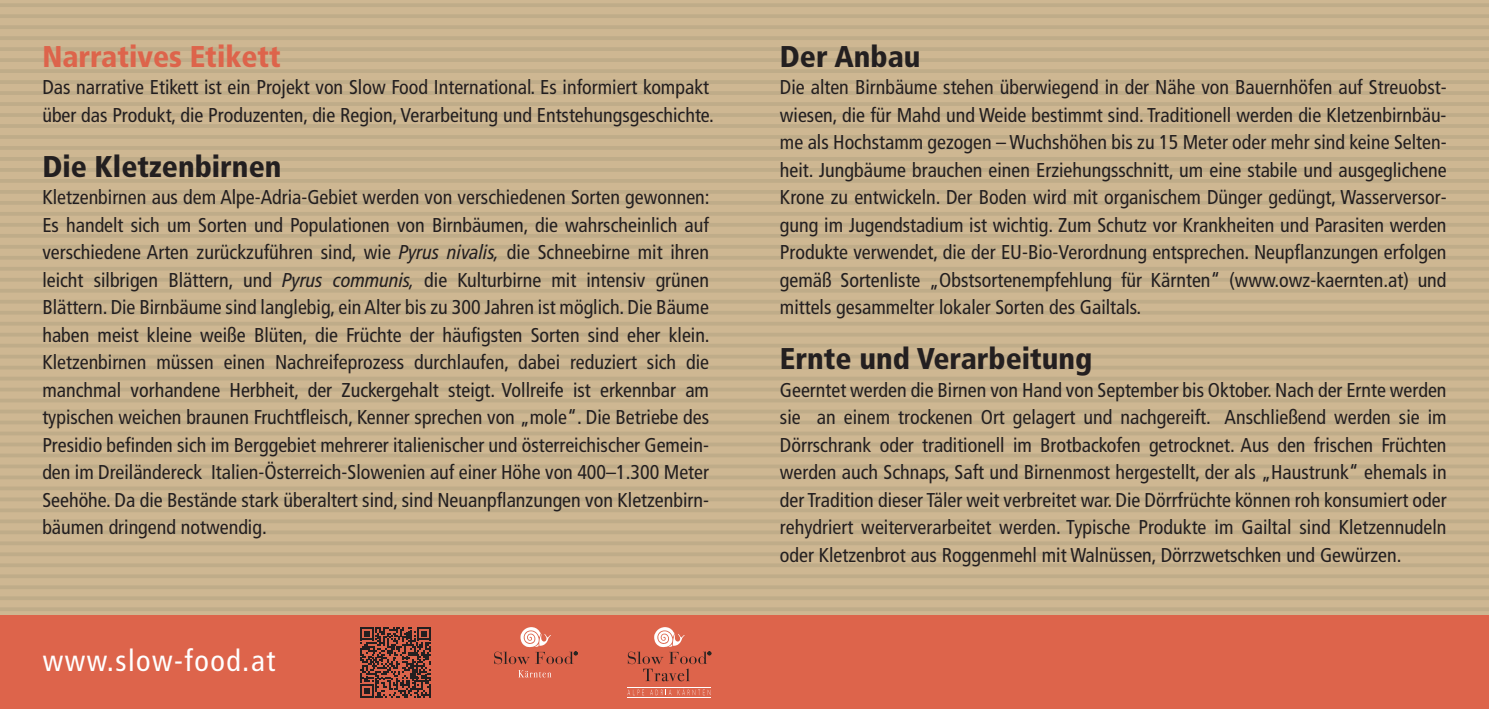
<style>
.page{position:relative;width:1489px;height:709px;background:#fff}
.page>*{position:absolute;margin:0;border:0;box-sizing:border-box;transform-origin:0 0}
.t1{font:900 condensed 30px "Frutiger LT Pro";color:#231f20}
.t2{font:900 condensed 30px "Frutiger LT Pro";color:#dd644b}
.t3{font:condensed 30px "Frutiger LT Pro";letter-spacing:.05em;color:#fff}
.t4{font:condensed 20px/27.5px "Frutiger LT Pro";color:#231f20;text-align:justify}
.s1{font-style:italic}
</style>
<div class="page">
<div style="left:0;top:0;width:1488px;height:709px;background:#ceb792"></div>
<hr style="left:0;top:3px;width:1488px;height:4px;background:#bfac89">
<hr style="left:0;top:14px;width:1488px;height:4px;background:#bfac89">
<hr style="left:0;top:25px;width:1488px;height:4px;background:#bfac89">
<hr style="left:0;top:36px;width:1488px;height:4px;background:#bfac89">
<hr style="left:0;top:47px;width:1488px;height:4px;background:#bfac89">
<hr style="left:0;top:58px;width:1488px;height:4px;background:#bfac89">
<hr style="left:0;top:69px;width:1488px;height:4px;background:#bfac89">
<hr style="left:0;top:80px;width:1488px;height:4px;background:#bfac89">
<hr style="left:0;top:91px;width:1488px;height:4px;background:#bfac89">
<hr style="left:0;top:102px;width:1488px;height:4px;background:#bfac89">
<hr style="left:0;top:113px;width:1488px;height:4px;background:#bfac89">
<hr style="left:0;top:124px;width:1488px;height:4px;background:#bfac89">
<hr style="left:0;top:135px;width:1488px;height:4px;background:#bfac89">
<hr style="left:0;top:146px;width:1488px;height:4px;background:#bfac89">
<hr style="left:0;top:157px;width:1488px;height:4px;background:#bfac89">
<hr style="left:0;top:168px;width:1488px;height:4px;background:#bfac89">
<hr style="left:0;top:179px;width:1488px;height:4px;background:#bfac89">
<hr style="left:0;top:190px;width:1488px;height:4px;background:#bfac89">
<hr style="left:0;top:201px;width:1488px;height:4px;background:#bfac89">
<hr style="left:0;top:212px;width:1488px;height:4px;background:#bfac89">
<hr style="left:0;top:223px;width:1488px;height:4px;background:#bfac89">
<hr style="left:0;top:234px;width:1488px;height:4px;background:#bfac89">
<hr style="left:0;top:245px;width:1488px;height:4px;background:#bfac89">
<hr style="left:0;top:256px;width:1488px;height:4px;background:#bfac89">
<hr style="left:0;top:267px;width:1488px;height:4px;background:#bfac89">
<hr style="left:0;top:278px;width:1488px;height:3px;background:#bfac89">
<hr style="left:0;top:289px;width:1488px;height:3px;background:#bfac89">
<hr style="left:0;top:300px;width:1488px;height:3px;background:#bfac89">
<hr style="left:0;top:311px;width:1488px;height:3px;background:#bfac89">
<hr style="left:0;top:322px;width:1488px;height:3px;background:#bfac89">
<hr style="left:0;top:333px;width:1488px;height:3px;background:#bfac89">
<hr style="left:0;top:344px;width:1488px;height:3px;background:#bfac89">
<hr style="left:0;top:355px;width:1488px;height:3px;background:#bfac89">
<hr style="left:0;top:366px;width:1488px;height:3px;background:#bfac89">
<hr style="left:0;top:377px;width:1488px;height:3px;background:#bfac89">
<hr style="left:0;top:388px;width:1488px;height:3px;background:#bfac89">
<hr style="left:0;top:398px;width:1488px;height:4px;background:#bfac89">
<hr style="left:0;top:409px;width:1488px;height:4px;background:#bfac89">
<hr style="left:0;top:420px;width:1488px;height:4px;background:#bfac89">
<hr style="left:0;top:431px;width:1488px;height:4px;background:#bfac89">
<hr style="left:0;top:442px;width:1488px;height:4px;background:#bfac89">
<hr style="left:0;top:453px;width:1488px;height:4px;background:#bfac89">
<hr style="left:0;top:464px;width:1488px;height:4px;background:#bfac89">
<hr style="left:0;top:475px;width:1488px;height:4px;background:#bfac89">
<hr style="left:0;top:486px;width:1488px;height:4px;background:#bfac89">
<hr style="left:0;top:497px;width:1488px;height:4px;background:#bfac89">
<hr style="left:0;top:508px;width:1488px;height:4px;background:#bfac89">
<hr style="left:0;top:519px;width:1488px;height:4px;background:#bfac89">
<hr style="left:0;top:530px;width:1488px;height:4px;background:#bfac89">
<hr style="left:0;top:541px;width:1488px;height:4px;background:#bfac89">
<hr style="left:0;top:552px;width:1488px;height:4px;background:#bfac89">
<hr style="left:0;top:563px;width:1488px;height:4px;background:#bfac89">
<hr style="left:0;top:574px;width:1488px;height:4px;background:#bfac89">
<hr style="left:0;top:585px;width:1488px;height:4px;background:#bfac89">
<hr style="left:0;top:596px;width:1488px;height:4px;background:#bfac89">
<hr style="left:0;top:607px;width:1488px;height:4px;background:#bfac89">
<div style="left:0;top:615px;width:1488px;height:94px;background:#dd644b"></div>
<svg style="left:360px;top:627px;width:71px;height:70px"></svg>
<svg style="left:628px;top:627px;width:83px;height:54px"></svg>
<svg style="left:627px;top:689px;width:17px;height:6px"></svg>
<svg style="left:650px;top:689px;width:21px;height:6px"></svg>
<svg style="left:677px;top:688px;width:33px;height:7px"></svg>
<hr style="left:627px;top:687px;width:83px;height:1px;background:#fff">
<hr style="left:627px;top:697px;width:83px;height:1px;background:#fff">
<svg style="left:518px;top:670px;width:33px;height:7px"></svg>
<svg style="left:494px;top:627px;width:83px;height:37px"></svg>
<h1 class="t2" style="left:42px;top:38px;width:240px">Narratives Etikett</h1>
<p class="t4" style="left:42px;top:74px;width:673px">Das narrative Etikett ist ein Projekt von Slow Food International. Es informiert kompakt über das Produkt, die Produzenten, die Region, Verarbeitung und Entstehungsgeschichte.</p>
<h1 class="t1" style="left:42px;top:148px;width:240px">Die Kletzenbirnen</h1>
<p class="t4" style="left:42px;top:184px;width:669px">Kletzenbirnen aus dem Alpe-Adria-Gebiet werden von verschiedenen Sorten gewonnen:<br>Es handelt sich um Sorten und Populationen von Birnbäumen, die wahrscheinlich auf verschiedene Arten zurückzuführen sind, wie <span class="s1">Pyrus nivalis,</span> die Schneebirne mit ihren leicht silbrigen Blättern, und <span class="s1">Pyrus communis,</span> die Kulturbirne mit intensiv grünen Blättern. Die Birnbäume sind langlebig, ein Alter bis zu 300 Jahren ist möglich. Die Bäume haben meist kleine weiße Blüten, die Früchte der häufigsten Sorten sind eher klein.<br>Kletzenbirnen müssen einen Nachreifeprozess durchlaufen, dabei reduziert sich die manchmal vorhandene Herbheit, der Zuckergehalt steigt. Vollreife ist erkennbar am typischen weichen braunen Fruchtfleisch, Kenner sprechen von „mole“. Die Betriebe des Presidio befinden sich im Berggebiet mehrerer italienischer und österreichischer Gemein&shy;den im Dreiländereck Italien-Österreich-Slowenien auf einer Höhe von 400–1.300 Meter Seehöhe. Da die Bestände stark überaltert sind, sind Neuanpflanzungen von Kletzenbirn&shy;bäumen dringend notwendig.</p>
<h1 class="t3" style="left:43px;top:643px;width:234px">www.slow-food.at</h1>
<h1 class="t1" style="left:780px;top:38px;width:142px">Der Anbau</h1>
<p class="t4" style="left:780px;top:74px;width:668px">Die alten Birnbäume stehen überwiegend in der Nähe von Bauernhöfen auf Streuobst&shy;wiesen, die für Mahd und Weide bestimmt sind. Traditionell werden die Kletzenbirnbäu&shy;me als Hochstamm gezogen – Wuchshöhen bis zu 15 Meter oder mehr sind keine Selten&shy;heit. Jungbäume brauchen einen Erziehungsschnitt, um eine stabile und ausgeglichene Krone zu entwickeln. Der Boden wird mit organischem Dünger gedüngt, Wasserversor&shy;gung im Jugendstadium ist wichtig. Zum Schutz vor Krankheiten und Parasiten werden Produkte verwendet, die der EU-Bio-Verordnung entsprechen. Neupflanzungen erfolgen gemäß Sortenliste „Obstsortenempfehlung für Kärnten“ (www.owz-kaernten.at) und mittels gesammelter lokaler Sorten des Gailtals.</p>
<h1 class="t1" style="left:780px;top:341px;width:314px">Ernte und Verarbeitung</h1>
<p class="t4" style="left:780px;top:376px;width:668px">Geerntet werden die Birnen von Hand von September bis Oktober. Nach der Ernte werden sie an einem trockenen Ort gelagert und nachgereift. Anschließend werden sie im Dörrschrank oder traditionell im Brotbackofen getrocknet. Aus den frischen Früchten werden auch Schnaps, Saft und Birnenmost hergestellt, der als „Haustrunk“ ehemals in der Tradition dieser Täler weit verbreitet war. Die Dörrfrüchte können roh konsumiert oder rehydriert weiterverarbeitet werden. Typische Produkte im Gailtal sind Kletzennudeln oder Kletzenbrot aus Roggenmehl mit Walnüssen, Dörrzwetschken und Gewürzen.</p>
</div>
